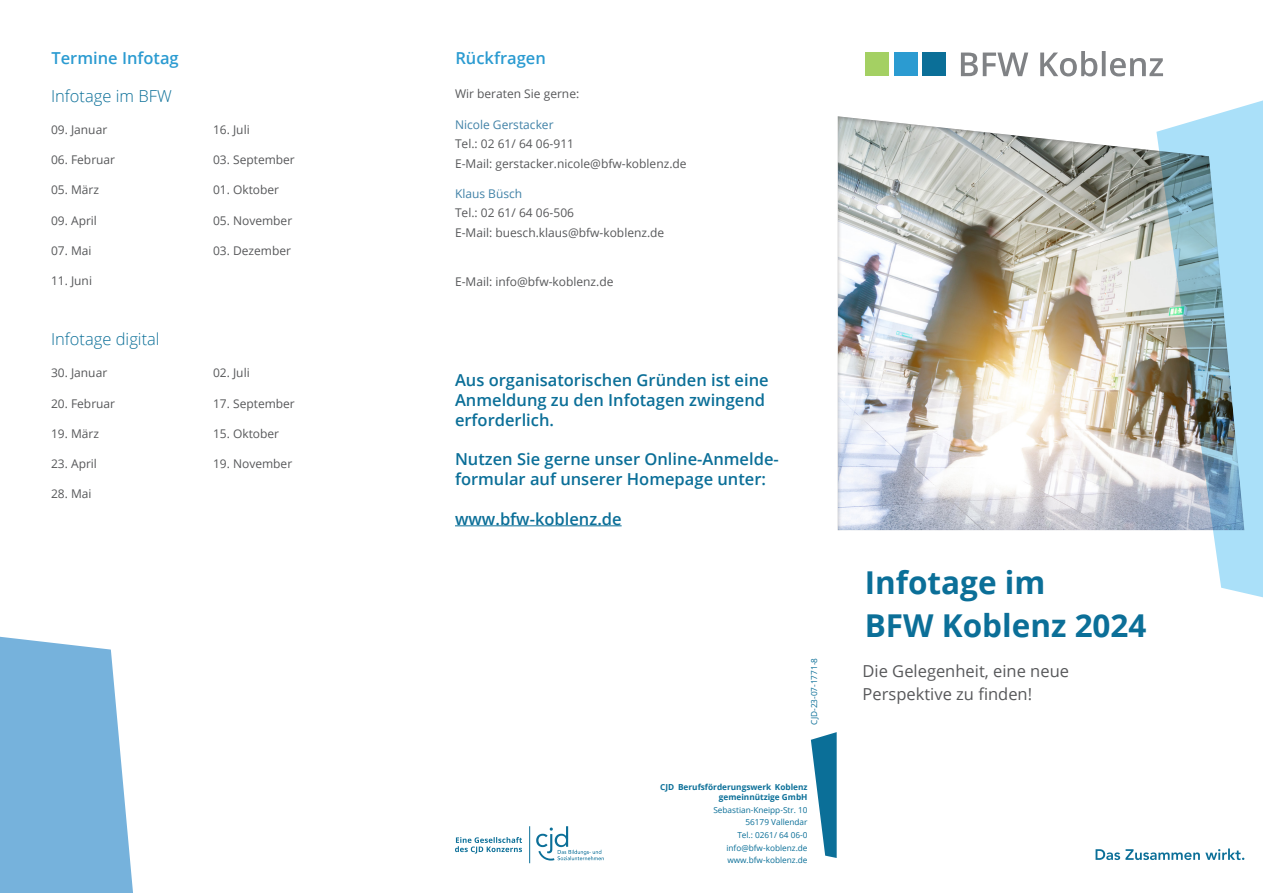
<style>
.page{position:relative;width:1263px;height:893px;background:#fff}
.page>*{position:absolute;margin:0;border:0;box-sizing:border-box;transform-origin:0 0}
.bullets_light{font:700 31.5px "Open Sans";color:#0b6f98}
.t1{font:600 16.5px/19.8px "Open Sans";color:#0b6f98}
.text_standard{font:16.5px/22.5px "Open Sans";color:#57585a}
.Headline_large_light{font:300 16.5px "Open Sans";color:#0b6f98}
.Flag_Title{font:600 16.5px "Open Sans";color:#2b9bd1}
.text_standard-2{font:12px/19.5px "Open Sans";color:#57585a}
.Adress_back{font:8.25px "Open Sans";color:#0b6f98}
.Adress_back-2{font:700 8.25px/10.5px "Open Sans";color:#0b6f98;text-align:right}
.s1{color:#4182a7}
</style>
<div class="page">
<svg style="left:961px;top:51px;width:202px;height:25px"></svg>
<div style="left:922px;top:53px;width:24px;height:23px;background:#0b6f98"></div>
<div style="left:894px;top:53px;width:23px;height:23px;background:#2b9bd1"></div>
<div style="left:865px;top:53px;width:24px;height:23px;background:#a4d063"></div>
<div style="left:837px;top:116px;width:407px;height:415px;background:#231f20;opacity:.3"></div>
<img style="left:1156px;top:100px;width:107px;height:498px">
<svg style="left:536px;top:826px;width:68px;height:34px"></svg>
<hr style="left:529px;top:826px;width:1px;height:37px;background:#0b6f98">
<svg style="left:455px;top:837px;width:67px;height:17px"></svg>
<svg style="left:1095px;top:848px;width:149px;height:12px"></svg>
<hr style="left:455px;top:525px;width:167px;height:1px;background:#0b6f98">
<svg style="left:0;top:637px;width:133px;height:256px;background:#84badf"></svg>
<svg style="left:811px;top:732px;width:26px;height:126px"></svg>
<p class="Flag_Title" style="left:51px;top:46px;width:129px">Termine Infotag</p>
<p class="Flag_Title" style="left:455px;top:47px;width:92px">Rückfragen</p>
<p class="Headline_large_light" style="left:51px;top:85px;width:122px">Infotage im BFW</p>
<p class="text_standard-2" style="left:51px;top:120px;width:58px">09. Januar</p>
<p class="text_standard-2" style="left:213px;top:120px;width:38px">16. Juli</p>
<p class="text_standard-2" style="left:51px;top:150px;width:66px">06. Februar</p>
<p class="text_standard-2" style="left:213px;top:150px;width:83px">03. September</p>
<p class="text_standard-2" style="left:51px;top:180px;width:50px">05. März</p>
<p class="text_standard-2" style="left:213px;top:180px;width:68px">01. Oktober</p>
<p class="text_standard-2" style="left:51px;top:210px;width:47px">09. April</p>
<p class="text_standard-2" style="left:213px;top:210px;width:81px">05. November</p>
<p class="text_standard-2" style="left:51px;top:240px;width:42px">07. Mai</p>
<p class="text_standard-2" style="left:213px;top:240px;width:80px">03. Dezember</p>
<p class="text_standard-2" style="left:51px;top:270px;width:43px">11. Juni</p>
<p class="Headline_large_light" style="left:51px;top:328px;width:110px">Infotage digital</p>
<p class="text_standard-2" style="left:51px;top:363px;width:58px">30. Januar</p>
<p class="text_standard-2" style="left:213px;top:363px;width:38px">02. Juli</p>
<p class="text_standard-2" style="left:51px;top:393px;width:66px">20. Februar</p>
<p class="text_standard-2" style="left:213px;top:393px;width:83px">17. September</p>
<p class="text_standard-2" style="left:51px;top:423px;width:50px">19. März</p>
<p class="text_standard-2" style="left:213px;top:423px;width:68px">15. Oktober</p>
<p class="text_standard-2" style="left:51px;top:453px;width:47px">23. April</p>
<p class="text_standard-2" style="left:213px;top:453px;width:81px">19. November</p>
<p class="text_standard-2" style="left:51px;top:484px;width:42px">28. Mai</p>
<p class="text_standard-2" style="left:455px;top:84px;width:126px">Wir beraten Sie gerne:</p>
<p class="text_standard-2" style="left:455px;top:114px;width:233px"><span class="s1">Nicole Gerstacker<br></span>Tel.: 02 61/ 64 06-911<br>E-Mail: gerstacker.nicole@bfw-koblenz.de</p>
<p class="text_standard-2" style="left:455px;top:183px;width:211px"><span class="s1">Klaus Büsch<br></span>Tel.: 02 61/ 64 06-506<br>E-Mail: buesch.klaus@bfw-koblenz.de</p>
<p class="text_standard-2" style="left:455px;top:272px;width:160px">E-Mail: info@bfw-koblenz.de</p>
<p class="t1" style="left:455px;top:370px;width:315px">Aus organisatorischen Gründen ist eine</p>
<p class="t1" style="left:455px;top:390px;width:312px">Anmeldung zu den Infotagen zwingend</p>
<p class="t1" style="left:455px;top:409px;width:101px">erforderlich.</p>
<p class="t1" style="left:455px;top:449px;width:325px">Nutzen Sie gerne unser Online-Anmelde&shy;formular auf unserer Homepage unter:</p>
<p class="t1" style="left:455px;top:508px;width:168px">www.bfw-koblenz.de</p>
<p class="Adress_back" style="left:808px;top:724px;width:68px;rotate:-90deg">CJD-23-07-1771-8</p>
<p class="Adress_back-2" style="left:660px;top:781px;width:149px">CJD Berufsförderungswerk Koblenz gemeinnützige GmbH</p>
<p class="Adress_back" style="left:713px;top:804px;width:96px">Sebastian-Kneipp-Str. 10</p>
<p class="Adress_back" style="left:745px;top:817px;width:64px">56179 Vallendar</p>
<p class="Adress_back" style="left:737px;top:829px;width:72px">Tel.: 0261/ 64 06-0</p>
<p class="Adress_back" style="left:726px;top:842px;width:83px">info@bfw-koblenz.de</p>
<p class="Adress_back" style="left:727px;top:855px;width:82px">www.bfw-koblenz.de</p>
<p class="bullets_light" style="left:865px;top:560px;width:182px">Infotage im</p>
<p class="bullets_light" style="left:865px;top:603px;width:283px">BFW Koblenz 2024</p>
<p class="text_standard" style="left:862px;top:659px;width:208px">Die Gelegenheit, eine neue<br>Perspektive zu finden!</p>
</div>
